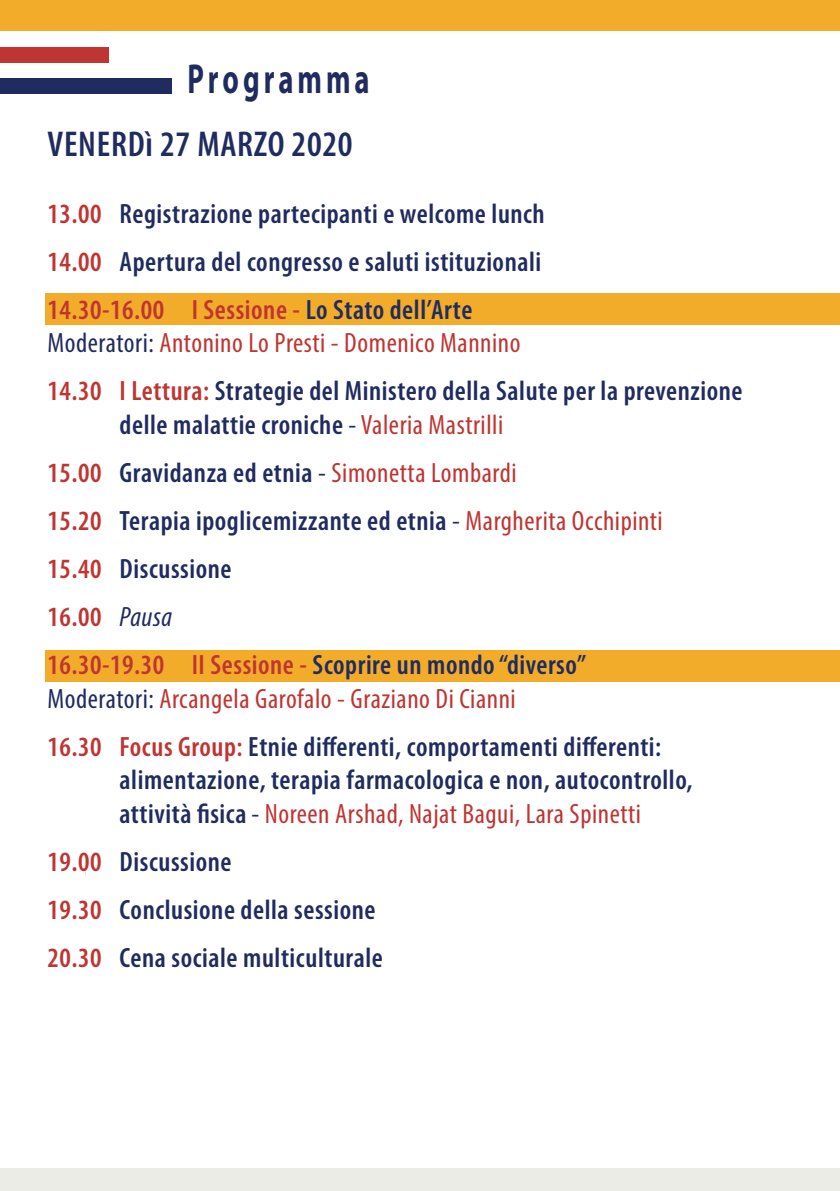
<style>
.page{position:relative;width:840px;height:1191px;background:#fff}
.page>*{position:absolute;margin:0;border:0;box-sizing:border-box;transform-origin:0 0}
.t1{font:700 42px "Myriad Pro";letter-spacing:.14em;color:#202c5f;scale:.68 1}
.t2{font:600 condensed 36px "Myriad Pro";letter-spacing:.02em;color:#202c5f}
.t3{font:600 condensed 28px/48px "Myriad Pro";letter-spacing:.02em;color:#202c5f}
.s1{color:#bf3532}
.s2{font-weight:400}
.s3{font-weight:400;color:#bf3532}
.s4{font-weight:400;font-style:italic}
</style>
<div class="page">
<div style="left:45px;top:650px;width:794px;height:31px;background:#f2ac2a"></div>
<div style="left:45px;top:293px;width:794px;height:31px;background:#f2ac2a"></div>
<div style="left:0;top:1168px;width:839px;height:23px;background:#ecece7"></div>
<div style="left:0;top:0;width:839px;height:30px;background:#f2ac2a"></div>
<div style="left:0;top:47px;width:108px;height:15px;background:#bf3532"></div>
<div style="left:0;top:78px;width:172px;height:15px;background:#202c5f"></div>
<h1 class="t1" style="left:187px;top:52px;width:269px">Programma</h1>
<p class="t2" style="left:47px;top:124px;width:306px">VENERDì 27 MARZO 2020</p>
<p class="t3" style="left:47px;top:190px;width:498px"><span class="s1">13.00</span> Registrazione partecipanti e welcome lunch<br><span class="s1">14.00</span> Apertura del congresso e saluti istituzionali<br><span class="s1">14.30-16.00 I Sessione -</span> Lo Stato dell’Arte</p>
<p class="t3" style="left:47px;top:320px;width:696px"><span class="s2">Moderatori:</span> <span class="s3">Antonino Lo Presti - Domenico Mannino<br></span><span class="s1">14.30 I Lettura:</span> Strategie del Ministero della Salute per la prevenzione</p>
<p class="t3" style="left:47px;top:401px;width:616px;text-indent:72px">delle malattie croniche <span class="s2">-</span> <span class="s3">Valeria Mastrilli<br></span><span class="s1">15.00</span> Gravidanza ed etnia <span class="s2">-</span> <span class="s3">Simonetta Lombardi<br></span><span class="s1">15.20</span> Terapia ipoglicemizzante ed etnia <span class="s2">-</span> <span class="s3">Margherita Occhipinti </span><span class="s1">15.40</span> Discussione<br><span class="s1">16.00</span> <span class="s4">Pausa<br></span><span class="s1">16.30-19.30 II Sessione -</span> Scoprire un mondo “diverso”</p>
<p class="t3" style="left:47px;top:675px;width:615px"><span class="s2">Moderatori:</span> <span class="s3">Arcangela Garofalo - Graziano Di Cianni<br></span><span class="s1">16.30 Focus Group:</span> Etnie differenti, comportamenti differenti:</p>
<p class="t3" style="left:119px;top:763px;width:574px;line-height:33.6px">alimentazione, terapia farmacologica e non, autocontrollo, attività fisica <span class="s2">-</span> <span class="s3">Noreen Arshad, Najat Bagui, Lara Spinetti</span></p>
<p class="t3" style="left:47px;top:838px;width:337px"><span class="s1">19.00</span> Discussione<br><span class="s1">19.30</span> Conclusione della sessione<br><span class="s1">20.30</span> Cena sociale multiculturale</p>
</div>
